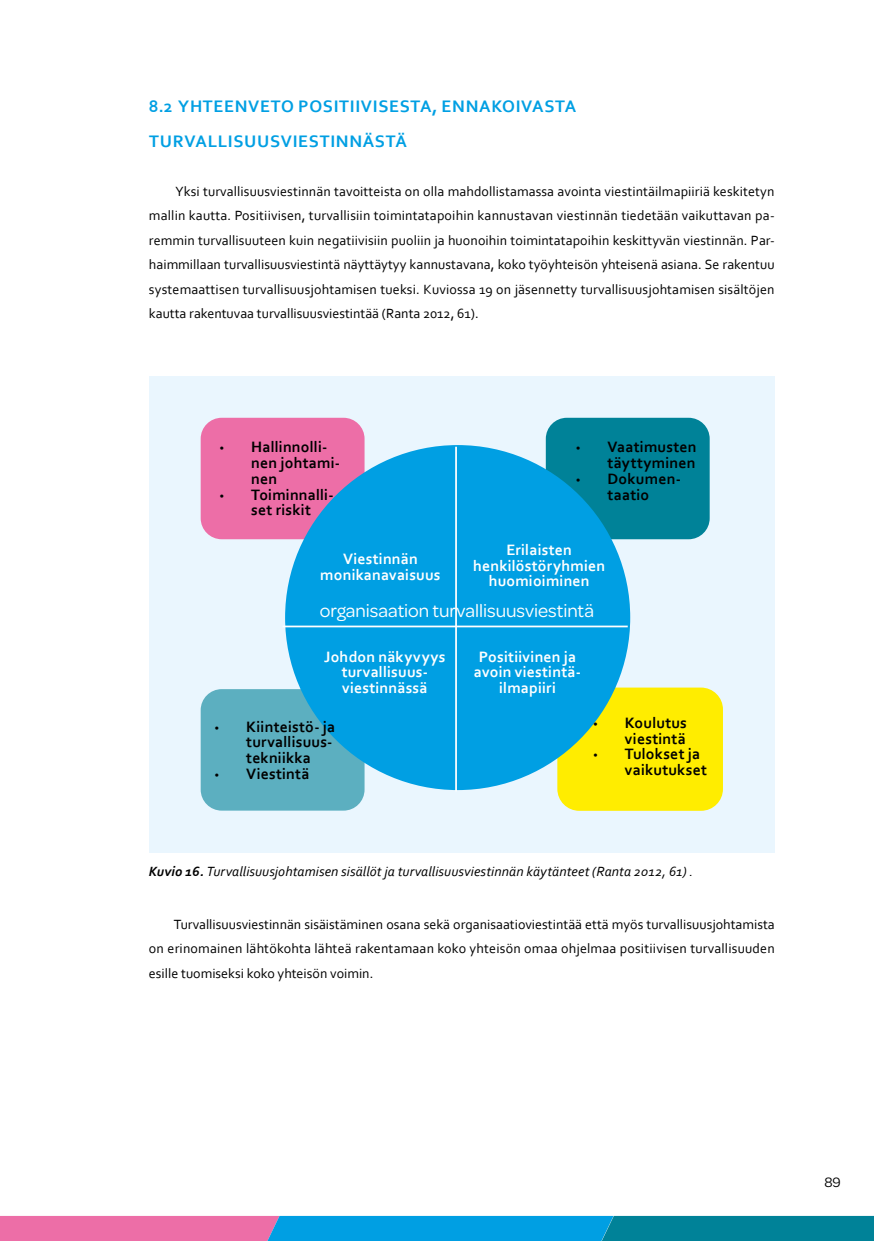
<style>
.page{position:relative;width:874px;height:1241px;background:#fff}
.page>*{position:absolute;margin:0;border:0;box-sizing:border-box;transform-origin:0 0}
.palluran_leipis{font:19.25px "Omnes";color:#fff}
.alaotsikko{font:700 17.5px "Corbel";letter-spacing:.04em;color:#009fe3}
.t1{font:700 15.75px/15.8px "Corbel";letter-spacing:.01em;color:#000}
.Taulukko_slot{font:700 15.75px/15.8px "Corbel";letter-spacing:.01em;color:#fff;text-align:center}
.t2{font:14.53px "Omnes";color:#000}
.leipis{font:14px/24.5px "Corbel";color:#000;text-align:justify}
.kuvateksti2{font:italic 14px "Corbel";letter-spacing:.01em;color:#000}
.s1{font-family:"Myriad Pro";font-weight:400;font-size:14.88px}
.s2{font-weight:700}
</style>
<div class="page">
<svg style="left:0;top:1215px;width:873px;height:25px"></svg>
<div style="left:149px;top:376px;width:625px;height:476px;background:#eaf6fe"></div>
<div style="left:545px;top:417px;width:164px;height:122px;background:#008298;border-radius:21px"></div>
<div style="left:200px;top:417px;width:164px;height:122px;background:#ed6ea7;border-radius:21px"></div>
<div style="left:200px;top:689px;width:164px;height:121px;background:#5cafc0;border-radius:21px"></div>
<div style="left:558px;top:688px;width:163px;height:121px;background:#ffed00;border-radius:21px"></div>
<div style="left:557px;top:687px;width:165px;height:123px;border:2px solid #ffed00;border-radius:21px"></div>
<div style="left:285px;top:445px;width:345px;height:345px;background:#009fe3;border-radius:50%"></div>
<hr style="left:455px;top:446px;width:1px;height:345px;background:#fff">
<hr style="left:282px;top:625px;width:345px;height:2px;background:#fff">
<h2 class="alaotsikko" style="left:149px;top:96px;width:429px">8.2 YHTEENVETO POSITIIVISESTA, ENNAKOIVASTA</h2>
<h2 class="alaotsikko" style="left:149px;top:130px;width:259px">TURVALLISUUSVIESTINNÄSTÄ</h2>
<p class="leipis" style="left:149px;top:178px;width:627px;text-indent:26px">Yksi turvallisuusviestinnän tavoitteista on olla mahdollistamassa avointa viestintäilmapiiriä keskitetyn mallin kautta. Positiivisen, turvallisiin toimintatapoihin kannustavan viestinnän tiedetään vaikuttavan pa&shy;remmin turvallisuuteen kuin negatiivisiin puoliin ja huonoihin toimintatapoihin keskittyvän viestinnän. Par&shy;haimmillaan turvallisuusviestintä näyttäytyy kannustavana, koko työyhteisön yhteisenä asiana. Se rakentuu systemaattisen turvallisuusjohtamisen tueksi. Kuviossa 19 on jäsennetty turvallisuusjohtamisen sisältöjen kautta rakentuvaa turvallisuusviestintää (Ranta 2012, 61).</p>
<p class="t1" style="left:251px;top:438px;width:90px;text-indent:-32px"><span class="s1">•</span> Hallinnolli&shy;nen johtami&shy;nen</p>
<p class="t1" style="left:220px;top:486px;width:115px;text-align:center"><span class="s1">•</span> Toiminnalli&shy;set riskit</p>
<p class="t1" style="left:575px;top:438px;width:122px;text-align:right"><span class="s1">•</span> Vaatimusten täyttyminen</p>
<p class="t1" style="left:575px;top:470px;width:106px;text-align:center"><span class="s1">•</span> Dokumen&shy;taatio</p>
<p class="Taulukko_slot" style="left:320px;top:550px;width:122px">Viestinnän monikanavaisuus</p>
<p class="Taulukko_slot" style="left:473px;top:541px;width:133px">Erilaisten henkilöstöryhmien huomioiminen</p>
<p class="palluran_leipis" style="left:319px;top:597px;width:276px">organisaation turvallisuusviestintä</p>
<p class="Taulukko_slot" style="left:324px;top:648px;width:123px">Johdon näkyvyys turvallisuus&shy;viestinnässä</p>
<p class="t1" style="left:246px;top:718px;width:90px;text-indent:-32px"><span class="s1">•</span> Kiinteistö- ja turvallisuus&shy;tekniikka</p>
<p class="t1" style="left:215px;top:765px;width:96px"><span class="s1">•</span> Viestintä</p>
<p class="Taulukko_slot" style="left:473px;top:648px;width:109px">Positiivinen ja avoin viestintä&shy;ilmapiiri</p>
<p class="t1" style="left:593px;top:714px;width:95px;text-align:right"><span class="s1">•</span> Koulutus viestintä</p>
<p class="t1" style="left:624px;top:745px;width:84px;text-indent:-32px"><span class="s1">•</span> Tulokset ja vaikutukset</p>
<p class="kuvateksti2" style="left:149px;top:862px;width:545px"><span class="s2">Kuvio 16.</span> Turvallisuusjohtamisen sisällöt ja turvallisuusviestinnän käytänteet (Ranta 2012, 61) .</p>
<p class="leipis" style="left:149px;top:911px;width:627px;text-indent:25px">Turvallisuusviestinnän sisäistäminen osana sekä organisaatioviestintää että myös turvallisuusjohtamista on erinomainen lähtökohta lähteä rakentamaan koko yhteisön omaa ohjelmaa positiivisen turvallisuuden esille tuomiseksi koko yhteisön voimin.</p>
<p class="t2" style="left:823px;top:1171px;width:18px">89</p>
</div>
